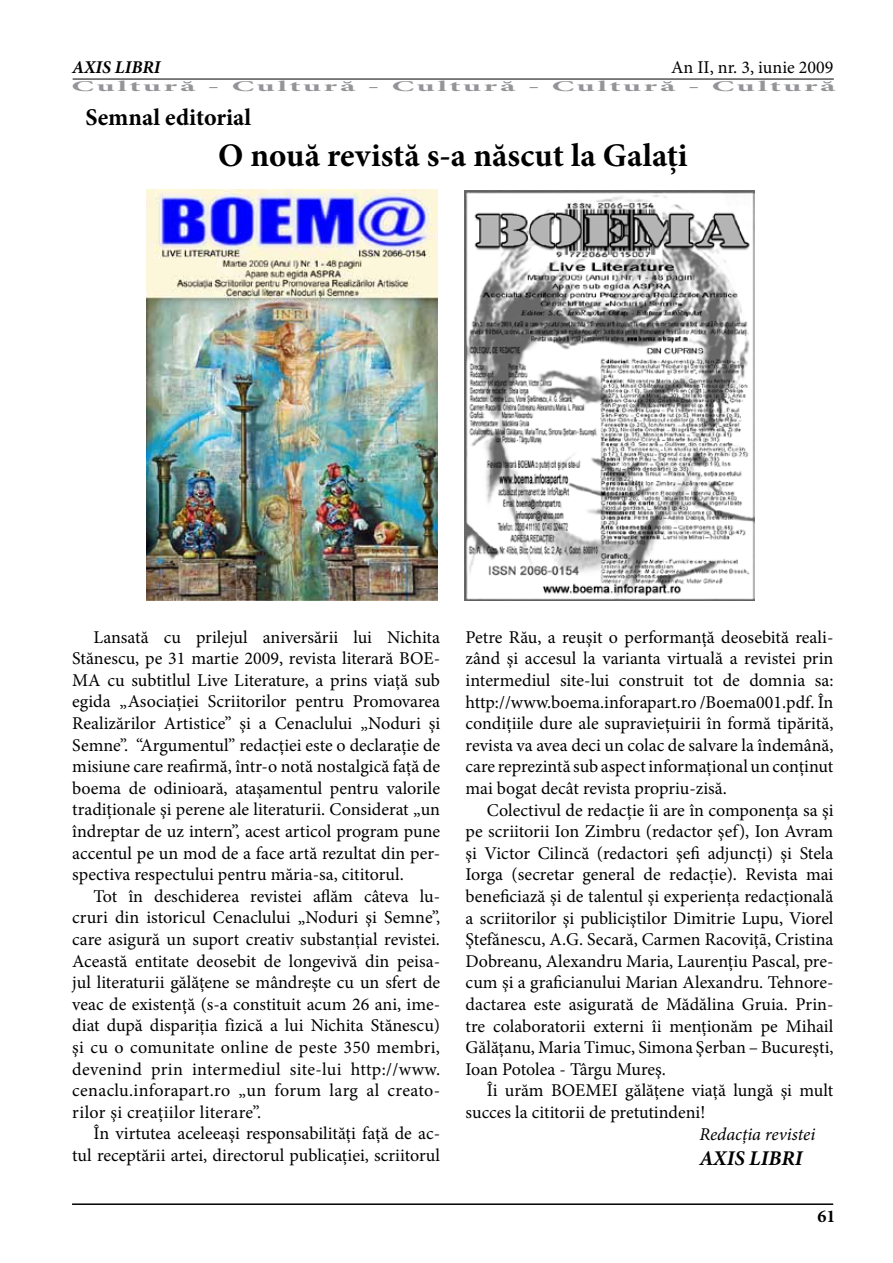
<style>
.page{position:relative;width:893px;height:1263px;background:#fff}
.page>*{position:absolute;margin:0;border:0;box-sizing:border-box;transform-origin:0 0}
.t1{font:700 33px "Minion Pro";color:#000}
.t2{font:700 24px "Minion Pro";color:#000}
.t3{font:italic 700 21px "Minion Pro";color:#000}
.t4{font:18px/21.6px "Minion Pro";color:#000;text-align:justify}
.t5{font:italic 18px "Minion Pro";letter-spacing:-.005em;color:#000}
.t6{font:italic 700 18px "Minion Pro";color:#000}
.t7{font:700 18px "Minion Pro";color:#000}
.t8{font:700 15px "Minion Pro";letter-spacing:.075em;color:#939598;scale:2.21 1}
</style>
<div class="page">
<hr style="left:73px;top:79px;width:761px;height:1px;background:#000">
<hr style="left:72px;top:1203px;width:761px;height:2px;background:#000">
<img style="left:147px;top:189px;width:290px;height:412px">
<img style="left:465px;top:191px;width:289px;height:410px">
<p class="t6" style="left:72px;top:54px;width:90px">AXIS LIBRI</p>
<p class="t4" style="left:671px;top:56px;width:164px">An II, nr. 3, iunie 2009</p>
<p class="t8" style="left:72px;top:76px;width:347px">Cultură - Cultură - Cultură - Cultură - Cultură</p>
<h2 class="t2" style="left:85px;top:101px;width:167px">Semnal editorial</h2>
<h1 class="t1" style="left:218px;top:132px;width:471px">O nouă revistă s-a născut la Galaţi</h1>
<p class="t4" style="left:72px;top:626px;width:369px;text-indent:21px">Lansată cu prilejul aniversării lui Nichita Stănescu, pe 31 martie 2009, revista literară BOE-MA cu subtitlul Live Literature, a prins viaţă sub egida „Asociaţiei Scriitorilor pentru Promovarea Realizărilor Artistice” şi a Cenaclului „Noduri şi Semne”. “Argumentul” redacţiei este o declaraţie de misiune care reafirmă, într-o notă nostalgică faţă de boema de odinioară, ataşamentul pentru valorile tradiţionale şi perene ale literaturii. Considerat „un îndreptar de uz intern”, acest articol program pune accentul pe un mod de a face artă rezultat din per&shy;spectiva respectului pentru măria-sa, cititorul.</p>
<p class="t4" style="left:72px;top:885px;width:369px;text-indent:21px">Tot în deschiderea revistei aflăm câteva lu&shy;cruri din istoricul Cenaclului „Noduri şi Semne”, care asigură un suport creativ substanţial revistei.<br>Această entitate deosebit de longevivă din peisa&shy;jul literaturii gălăţene se mândreşte cu un sfert de veac de existenţă (s-a constituit acum 26 ani, ime&shy;diat după dispariţia fizică a lui Nichita Stănescu) şi cu o comunitate online de peste 350 membri, devenind prin intermediul site-lui http://www. cenaclu.inforapart.ro „un forum larg al creato&shy;rilor şi creaţiilor literare”.</p>
<p class="t4" style="left:72px;top:1123px;width:369px;text-align:right">În virtutea aceleeaşi responsabilităţi faţă de ac&shy;tul receptării artei, directorul publicaţiei, scriitorul</p>
<p class="t4" style="left:466px;top:626px;width:369px">Petre Rău, a reuşit o performanţă deosebită reali&shy;zând şi accesul la varianta virtuală a revistei prin intermediul site-lui construit tot de domnia sa: http://www.boema.inforapart.ro /Boema001.pdf. În condiţiile dure ale supravieţuirii în formă tipărită, revista va avea deci un colac de salvare la îndemână, care reprezintă sub aspect informaţional un conţinut mai bogat decât revista propriu-zisă.</p>
<p class="t4" style="left:466px;top:799px;width:369px;text-indent:21px">Colectivul de redacţie îi are în componenţa sa şi pe scriitorii Ion Zimbru (redactor şef), Ion Avram şi Victor Cilincă (redactori şefi adjuncţi) şi Stela Iorga (secretar general de redacţie). Revista mai beneficiază şi de talentul şi experienţa redacţională a scriitorilor şi publiciştilor Dimitrie Lupu, Viorel Ştefănescu, A.G. Secară, Carmen Racoviţã, Cristina Dobreanu, Alexandru Maria, Laurenţiu Pascal, pre&shy;cum şi a graficianului Marian Alexandru. Tehnore&shy;dactarea este asigurată de Mădălina Gruia. Prin&shy;tre colaboratorii externi îi menţionăm pe Mihail Gălăţanu, Maria Timuc, Simona Şerban – Bucureşti, Ioan Potolea - Târgu Mureş.</p>
<p class="t4" style="left:466px;top:1080px;width:369px;text-indent:21px">Îi urăm BOEMEI gălăţene viaţă lungă şi mult succes la cititorii de pretutindeni!</p>
<p class="t5" style="left:699px;top:1121px;width:117px">Redacția revistei</p>
<p class="t3" style="left:699px;top:1143px;width:104px">AXIS LIBRI</p>
<p class="t7" style="left:817px;top:1203px;width:19px">61</p>
</div>
